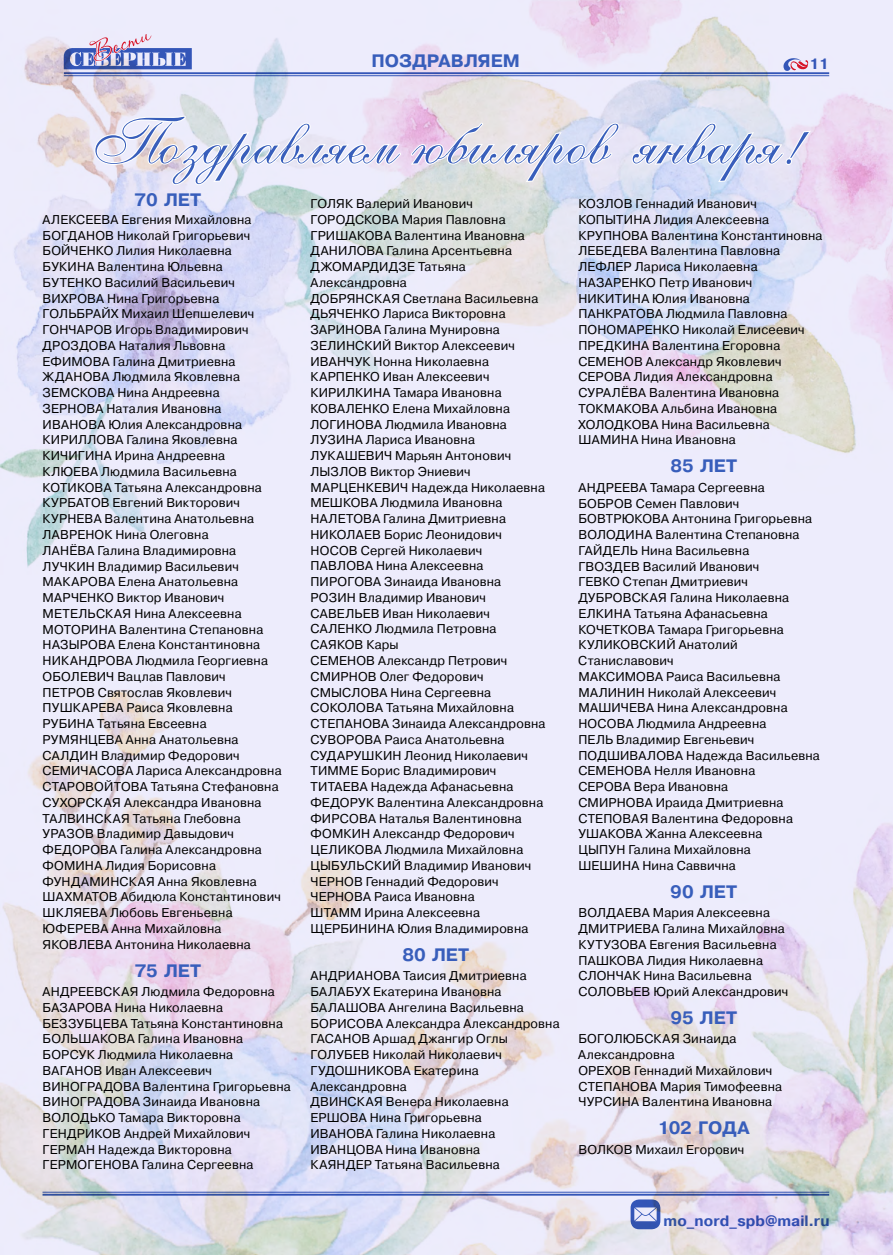
<style>
.page{position:relative;width:893px;height:1255px;background:#fff}
.page>*{position:absolute;margin:0;border:0;box-sizing:border-box;transform-origin:0 0}
.t1{font:66px "Allegro Script";color:#385ebb}
.t2{font:700 18px "Pragmatica C";color:#385ebb}
.t3{font:700 15px "Pragmatica C";color:#385ebb}
.t4{font:12.75px/15.8px "Pragmatica";letter-spacing:.015em;color:#000}
</style>
<div class="page">
<img style="left:0;top:0;width:893px;height:1254px">
<svg style="left:93px;top:115px;width:309px;height:71px"></svg>
<svg style="left:409px;top:122px;width:211px;height:61px"></svg>
<svg style="left:631px;top:122px;width:182px;height:61px"></svg>
<h2 class="t2" style="left:371px;top:51px;width:150px">ПОЗДРАВЛЯЕМ</h2>
<p class="t3" style="left:809px;top:56px;width:21px">11</p>
<h1 class="t1" style="left:85px;top:103px;width:709px">Поздравляем юбиляров января!</h1>
<h2 class="t2" style="left:135px;top:190px;width:68px">70 ЛЕТ</h2>
<p class="t4" style="left:43px;top:212px;width:241px">АЛЕКСЕЕВА Евгения Михайловна<br>БОГДАНОВ Николай Григорьевич<br>БОЙЧЕНКО Лилия Николаевна<br>БУКИНА Валентина Юльевна<br>БУТЕНКО Василий Васильевич<br>ВИХРОВА Нина Григорьевна<br>ГОЛЬБРАЙХ Михаил Шепшелевич<br>ГОНЧАРОВ Игорь Владимирович<br>ДРОЗДОВА Наталия Львовна<br>ЕФИМОВА Галина Дмитриевна<br>ЖДАНОВА Людмила Яковлевна<br>ЗЕМСКОВА Нина Андреевна<br>ЗЕРНОВА Наталия Ивановна<br>ИВАНОВА Юлия Александровна<br>КИРИЛЛОВА Галина Яковлевна<br>КИЧИГИНА Ирина Андреевна<br>КЛЮЕВА Людмила Васильевна<br>КОТИКОВА Татьяна Александровна<br>КУРБАТОВ Евгений Викторович<br>КУРНЕВА Валентина Анатольевна<br>ЛАВРЕНОК Нина Олеговна<br>ЛАНЁВА Галина Владимировна<br>ЛУЧКИН Владимир Васильевич<br>МАКАРОВА Елена Анатольевна<br>МАРЧЕНКО Виктор Иванович<br>МЕТЕЛЬСКАЯ Нина Алексеевна<br>МОТОРИНА Валентина Степановна<br>НАЗЫРОВА Елена Константиновна<br>НИКАНДРОВА Людмила Георгиевна<br>ОБОЛЕВИЧ Вацлав Павлович<br>ПЕТРОВ Святослав Яковлевич<br>ПУШКАРЕВА Раиса Яковлевна<br>РУБИНА Татьяна Евсеевна<br>РУМЯНЦЕВА Анна Анатольевна<br>САЛДИН Владимир Федорович<br>СЕМИЧАСОВА Лариса Александровна<br>СТАРОВОЙТОВА Татьяна Стефановна<br>СУХОРСКАЯ Александра Ивановна<br>ТАЛВИНСКАЯ Татьяна Глебовна<br>УРАЗОВ Владимир Давыдович<br>ФЕДОРОВА Галина Александровна<br>ФОМИНА Лидия Борисовна<br>ФУНДАМИНСКАЯ Анна Яковлевна<br>ШАХМАТОВ Абидюла Константинович<br>ШКЛЯЕВА Любовь Евгеньевна<br>ЮФЕРЕВА Анна Михайловна<br>ЯКОВЛЕВА Антонина Николаевна</p>
<h2 class="t2" style="left:135px;top:960px;width:68px">75 ЛЕТ</h2>
<p class="t4" style="left:43px;top:984px;width:250px">АНДРЕЕВСКАЯ Людмила Федоровна<br>БАЗАРОВА Нина Николаевна<br>БЕЗЗУБЦЕВА Татьяна Константиновна<br>БОЛЬШАКОВА Галина Ивановна<br>БОРСУК Людмила Николаевна<br>ВАГАНОВ Иван Алексеевич<br>ВИНОГРАДОВА Валентина Григорьевна<br>ВИНОГРАДОВА Зинаида Ивановна<br>ВОЛОДЬКО Тамара Викторовна<br>ГЕНДРИКОВ Андрей Михайлович<br>ГЕРМАН Надежда Викторовна<br>ГЕРМОГЕНОВА Галина Сергеевна</p>
<p class="t4" style="left:310px;top:196px;width:237px">ГОЛЯК Валерий Иванович<br>ГОРОДСКОВА Мария Павловна<br>ГРИШАКОВА Валентина Ивановна<br>ДАНИЛОВА Галина Арсентьевна<br>ДЖОМАРДИДЗЕ Татьяна<br>Александровна<br>ДОБРЯНСКАЯ Светлана Васильевна<br>ДЬЯЧЕНКО Лариса Викторовна<br>ЗАРИНОВА Галина Мунировна<br>ЗЕЛИНСКИЙ Виктор Алексеевич<br>ИВАНЧУК Нонна Николаевна<br>КАРПЕНКО Иван Алексеевич<br>КИРИЛКИНА Тамара Ивановна<br>КОВАЛЕНКО Елена Михайловна<br>ЛОГИНОВА Людмила Ивановна<br>ЛУЗИНА Лариса Ивановна<br>ЛУКАШЕВИЧ Марьян Антонович<br>ЛЫЗЛОВ Виктор Эниевич<br>МАРЦЕНКЕВИЧ Надежда Николаевна<br>МЕШКОВА Людмила Ивановна<br>НАЛЕТОВА Галина Дмитриевна<br>НИКОЛАЕВ Борис Леонидович<br>НОСОВ Сергей Николаевич<br>ПАВЛОВА Нина Алексеевна<br>ПИРОГОВА Зинаида Ивановна<br>РОЗИН Владимир Иванович<br>САВЕЛЬЕВ Иван Николаевич<br>САЛЕНКО Людмила Петровна<br>САЯКОВ Кары<br>СЕМЕНОВ Александр Петрович<br>СМИРНОВ Олег Федорович<br>СМЫСЛОВА Нина Сергеевна<br>СОКОЛОВА Татьяна Михайловна<br>СТЕПАНОВА Зинаида Александровна<br>СУВОРОВА Раиса Анатольевна<br>СУДАРУШКИН Леонид Николаевич<br>ТИММЕ Борис Владимирович<br>ТИТАЕВА Надежда Афанасьевна<br>ФЕДОРУК Валентина Александровна<br>ФИРСОВА Наталья Валентиновна<br>ФОМКИН Александр Федорович<br>ЦЕЛИКОВА Людмила Михайловна<br>ЦЫБУЛЬСКИЙ Владимир Иванович<br>ЧЕРНОВ Геннадий Федорович<br>ЧЕРНОВА Раиса Ивановна<br>ШТАММ Ирина Алексеевна<br>ЩЕРБИНИНА Юлия Владимировна</p>
<h2 class="t2" style="left:402px;top:944px;width:68px">80 ЛЕТ</h2>
<p class="t4" style="left:310px;top:968px;width:251px">АНДРИАНОВА Таисия Дмитриевна<br>БАЛАБУХ Екатерина Ивановна<br>БАЛАШОВА Ангелина Васильевна<br>БОРИСОВА Александра Александровна<br>ГАСАНОВ Аршад Джангир Оглы<br>ГОЛУБЕВ Николай Николаевич<br>ГУДОШНИКОВА Екатерина<br>Александровна<br>ДВИНСКАЯ Венера Николаевна<br>ЕРШОВА Нина Григорьевна<br>ИВАНОВА Галина Николаевна<br>ИВАНЦОВА Нина Ивановна<br>КАЯНДЕР Татьяна Васильевна</p>
<p class="t4" style="left:578px;top:196px;width:246px">КОЗЛОВ Геннадий Иванович<br>КОПЫТИНА Лидия Алексеевна<br>КРУПНОВА Валентина Константиновна<br>ЛЕБЕДЕВА Валентина Павловна<br>ЛЕФЛЕР Лариса Николаевна<br>НАЗАРЕНКО Петр Иванович<br>НИКИТИНА Юлия Ивановна<br>ПАНКРАТОВА Людмила Павловна<br>ПОНОМАРЕНКО Николай Елисеевич<br>ПРЕДКИНА Валентина Егоровна<br>СЕМЕНОВ Александр Яковлевич<br>СЕРОВА Лидия Александровна<br>СУРАЛЁВА Валентина Ивановна<br>ТОКМАКОВА Альбина Ивановна<br>ХОЛОДКОВА Нина Васильевна<br>ШАМИНА Нина Ивановна</p>
<h2 class="t2" style="left:670px;top:456px;width:68px">85 ЛЕТ</h2>
<p class="t4" style="left:578px;top:480px;width:243px">АНДРЕЕВА Тамара Сергеевна<br>БОБРОВ Семен Павлович<br>БОВТРЮКОВА Антонина Григорьевна<br>ВОЛОДИНА Валентина Степановна<br>ГАЙДЕЛЬ Нина Васильевна<br>ГВОЗДЕВ Василий Иванович<br>ГЕВКО Степан Дмитриевич<br>ДУБРОВСКАЯ Галина Николаевна<br>ЕЛКИНА Татьяна Афанасьевна<br>КОЧЕТКОВА Тамара Григорьевна<br>КУЛИКОВСКИЙ Анатолий<br>Станиславович<br>МАКСИМОВА Раиса Васильевна<br>МАЛИНИН Николай Алексеевич<br>МАШИЧЕВА Нина Александровна<br>НОСОВА Людмила Андреевна<br>ПЕЛЬ Владимир Евгеньевич<br>ПОДШИВАЛОВА Надежда Васильевна<br>СЕМЕНОВА Нелля Ивановна<br>СЕРОВА Вера Ивановна<br>СМИРНОВА Ираида Дмитриевна<br>СТЕПОВАЯ Валентина Федоровна<br>УШАКОВА Жанна Алексеевна<br>ЦЫПУН Галина Михайловна<br>ШЕШИНА Нина Саввична</p>
<h2 class="t2" style="left:670px;top:881px;width:68px">90 ЛЕТ</h2>
<p class="t4" style="left:578px;top:905px;width:211px">ВОЛДАЕВА Мария Алексеевна<br>ДМИТРИЕВА Галина Михайловна<br>КУТУЗОВА Евгения Васильевна<br>ПАШКОВА Лидия Николаевна<br>СЛОНЧАК Нина Васильевна<br>СОЛОВЬЕВ Юрий Александрович</p>
<h2 class="t2" style="left:670px;top:1007px;width:68px">95 ЛЕТ</h2>
<p class="t4" style="left:578px;top:1031px;width:205px">БОГОЛЮБСКАЯ Зинаида<br>Александровна<br>ОРЕХОВ Геннадий Михайлович<br>СТЕПАНОВА Мария Тимофеевна<br>ЧУРСИНА Валентина Ивановна</p>
<h2 class="t2" style="left:658px;top:1117px;width:93px">102 ГОДА</h2>
<p class="t4" style="left:578px;top:1141px;width:167px">ВОЛКОВ Михаил Егорович</p>
<p class="t3" style="left:663px;top:1212px;width:168px">mo_nord_spb@mail.ru</p>
</div>
